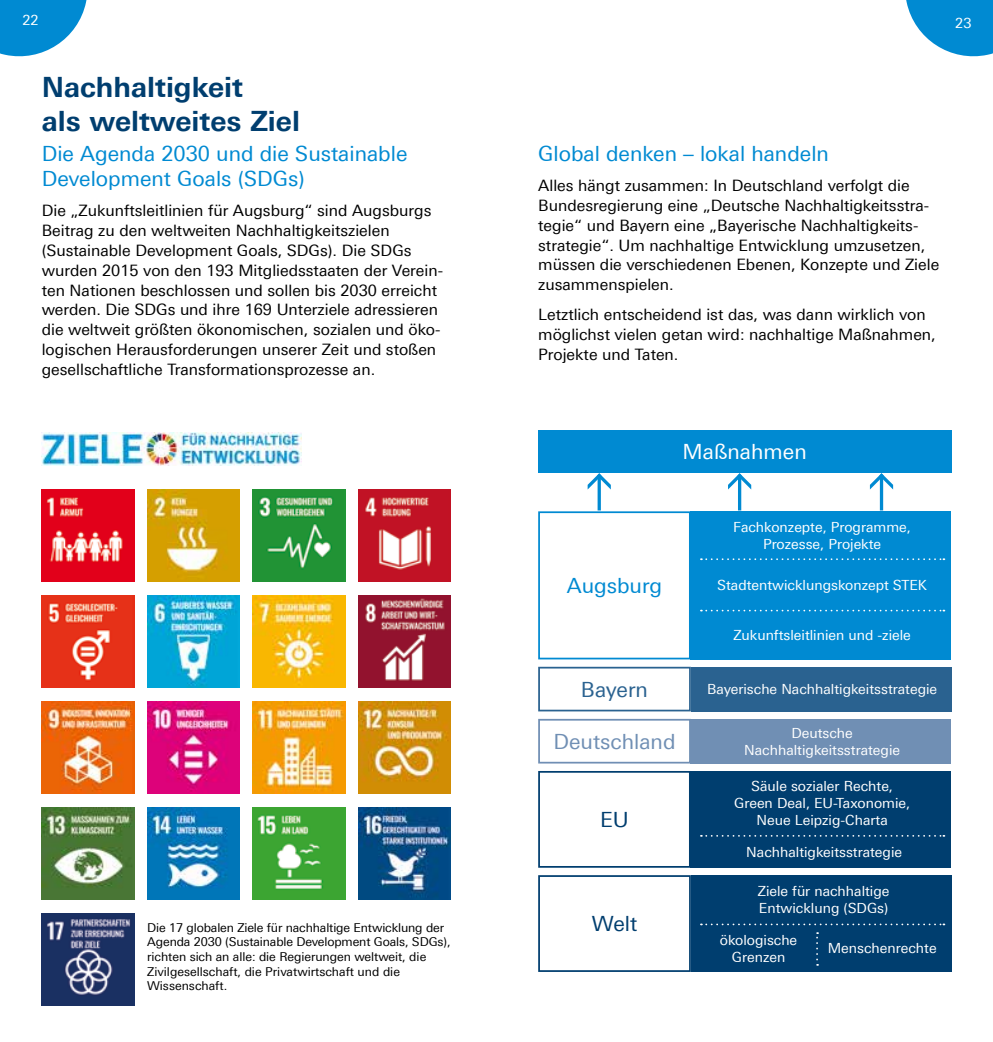
<style>
.page{position:relative;width:993px;height:1042px;background:#fff}
.page>*{position:absolute;margin:0;border:0;box-sizing:border-box;transform-origin:0 0}
.t1{font:700 28px/33.6px "Univers For Augsburg";color:#003e6f}
.t2{font:21px/25.2px "Univers For Augsburg";color:#008ad2}
.t3{font:21px "Univers For Augsburg";color:#708fb4}
.t4{font:21px "Univers For Augsburg";color:#fff}
.t5{font:21px "Univers For Augsburg";color:#003e6f}
.t6{font:21px "Univers For Augsburg";color:#2a6290}
.t7{font:15.75px/19.8px "Univers For Augsburg";color:#000}
.t8{font:14px/16.8px "Univers For Augsburg";color:#fff;text-align:center}
.t9{font:12.25px/14.7px "Univers For Augsburg";letter-spacing:-.005em;color:#000}
</style>
<div class="page">
<div style="left:690px;top:667px;width:261px;height:44px;background:#2a6290"></div>
<div style="left:690px;top:719px;width:261px;height:44px;background:#708fb4"></div>
<div style="left:690px;top:771px;width:261px;height:97px;background:#003e6f"></div>
<div style="left:690px;top:875px;width:261px;height:97px;background:#003e6f"></div>
<div style="left:690px;top:511px;width:261px;height:148px;background:#008ad2"></div>
<svg style="left:700px;top:923px;width:244px;height:2px"></svg>
<svg style="left:700px;top:835px;width:244px;height:2px"></svg>
<svg style="left:700px;top:610px;width:244px;height:1px"></svg>
<svg style="left:700px;top:558px;width:244px;height:2px"></svg>
<div style="left:538px;top:875px;width:152px;height:97px;border:2px solid #003e6f"></div>
<div style="left:538px;top:719px;width:152px;height:44px;border:2px solid #708fb4"></div>
<div style="left:538px;top:771px;width:152px;height:97px;border:2px solid #003e6f"></div>
<div style="left:538px;top:667px;width:152px;height:44px;border:2px solid #2a6290"></div>
<div style="left:538px;top:430px;width:413px;height:43px;background:#008ad2"></div>
<svg style="left:816px;top:932px;width:1px;height:34px"></svg>
<svg style="left:869px;top:473px;width:23px;height:37px"></svg>
<svg style="left:728px;top:473px;width:23px;height:37px"></svg>
<svg style="left:587px;top:473px;width:23px;height:37px"></svg>
<div style="left:538px;top:511px;width:152px;height:148px;border:2px solid #008ad2"></div>
<img style="left:147px;top:489px;width:92px;height:93px">
<img style="left:147px;top:595px;width:92px;height:93px">
<img style="left:147px;top:701px;width:92px;height:93px">
<img style="left:147px;top:807px;width:92px;height:93px">
<img style="left:253px;top:489px;width:92px;height:93px">
<img style="left:253px;top:595px;width:92px;height:93px">
<img style="left:253px;top:701px;width:92px;height:93px">
<img style="left:253px;top:807px;width:92px;height:93px">
<img style="left:358px;top:489px;width:92px;height:93px">
<img style="left:358px;top:595px;width:92px;height:93px">
<img style="left:358px;top:701px;width:92px;height:93px">
<img style="left:358px;top:807px;width:92px;height:93px">
<img style="left:42px;top:489px;width:92px;height:93px">
<img style="left:42px;top:595px;width:92px;height:93px">
<img style="left:42px;top:701px;width:92px;height:93px">
<img style="left:42px;top:807px;width:92px;height:93px">
<img style="left:42px;top:913px;width:92px;height:93px">
<img style="left:42px;top:432px;width:259px;height:33px">
<svg style="left:906px;top:0;width:86px;height:57px"></svg>
<svg style="left:0;top:0;width:87px;height:57px"></svg>
<p class="t8" style="left:22px;top:11px;width:18px">22</p>
<p class="t8" style="left:955px;top:15px;width:18px">23</p>
<h1 class="t1" style="left:42px;top:70px;width:260px">Nachhaltigkeit<br>als weltweites Ziel</h1>
<h2 class="t2" style="left:42px;top:141px;width:367px">Die Agenda 2030 und die Sustainable<br>Development Goals (SDGs)</h2>
<p class="t7" style="left:42px;top:201px;width:403px">Die „Zukunftsleitlinien für Augsburg“ sind Augsburgs Beitrag zu den weltweiten Nachhaltigkeitszielen (Sustainable Development Goals, SDGs). Die SDGs wurden 2015 von den 193 Mitgliedsstaaten der Verein&shy;ten Nationen beschlossen und sollen bis 2030 erreicht werden. Die SDGs und ihre 169 Unterziele adressieren die weltweit größten ökonomischen, sozialen und öko&shy;logischen Herausforderungen unserer Zeit und stoßen gesellschaftliche Transformationsprozesse an.</p>
<p class="t9" style="left:147px;top:920px;width:305px">Die 17 globalen Ziele für nachhaltige Entwicklung der Agenda 2030 (Sustainable Development Goals, SDGs), richten sich an alle: die Regierungen weltweit, die Zivilgesellschaft, die Privatwirtschaft und die Wissenschaft.</p>
<h2 class="t2" style="left:538px;top:141px;width:292px">Global denken – lokal handeln</h2>
<p class="t7" style="left:538px;top:175px;width:402px">Alles hängt zusammen: In Deutschland verfolgt die Bundesregierung eine „Deutsche Nachhaltigkeitsstra&shy;tegie“ und Bayern eine „Bayerische Nachhaltigkeits&shy;strategie“. Um nachhaltige Entwicklung umzusetzen, müssen die verschiedenen Ebenen, Konzepte und Ziele zusammenspielen.</p>
<p class="t7" style="left:538px;top:304px;width:399px">Letztlich entscheidend ist das, was dann wirklich von möglichst vielen getan wird: nachhaltige Maßnahmen,<br>Projekte und Taten.</p>
<h2 class="t4" style="left:682px;top:440px;width:126px">Maßnahmen</h2>
<h2 class="t2" style="left:566px;top:573px;width:97px">Augsburg</h2>
<p class="t8" style="left:733px;top:518px;width:179px">Fachkonzepte, Programme,<br>Prozesse, Projekte</p>
<p class="t8" style="left:717px;top:576px;width:211px">Stadtentwicklungskonzept STEK</p>
<p class="t8" style="left:733px;top:627px;width:179px">Zukunftsleitlinien und -ziele</p>
<h2 class="t6" style="left:581px;top:677px;width:69px">Bayern</h2>
<p class="t8" style="left:707px;top:681px;width:232px">Bayerische Nachhaltigkeitsstrategie</p>
<h2 class="t3" style="left:553px;top:729px;width:123px">Deutschland</h2>
<h2 class="t5" style="left:600px;top:807px;width:30px">EU</h2>
<h2 class="t5" style="left:591px;top:911px;width:47px">Welt</h2>
<p class="t8" style="left:744px;top:724px;width:157px">Deutsche<br>Nachhaltigkeitsstrategie</p>
<p class="t8" style="left:734px;top:778px;width:177px">Säule sozialer Rechte,<br>Green Deal, EU-Taxonomie,<br>Neue Leipzig-Charta</p>
<p class="t8" style="left:746px;top:843px;width:157px">Nachhaltigkeitsstrategie</p>
<p class="t8" style="left:757px;top:883px;width:133px;text-align:left">Ziele für nachhaltige<br>Entwicklung (SDGs)</p>
<p class="t8" style="left:719px;top:931px;width:79px">ökologische<br>Grenzen</p>
<p class="t8" style="left:827px;top:940px;width:110px">Menschenrechte</p>
</div>
